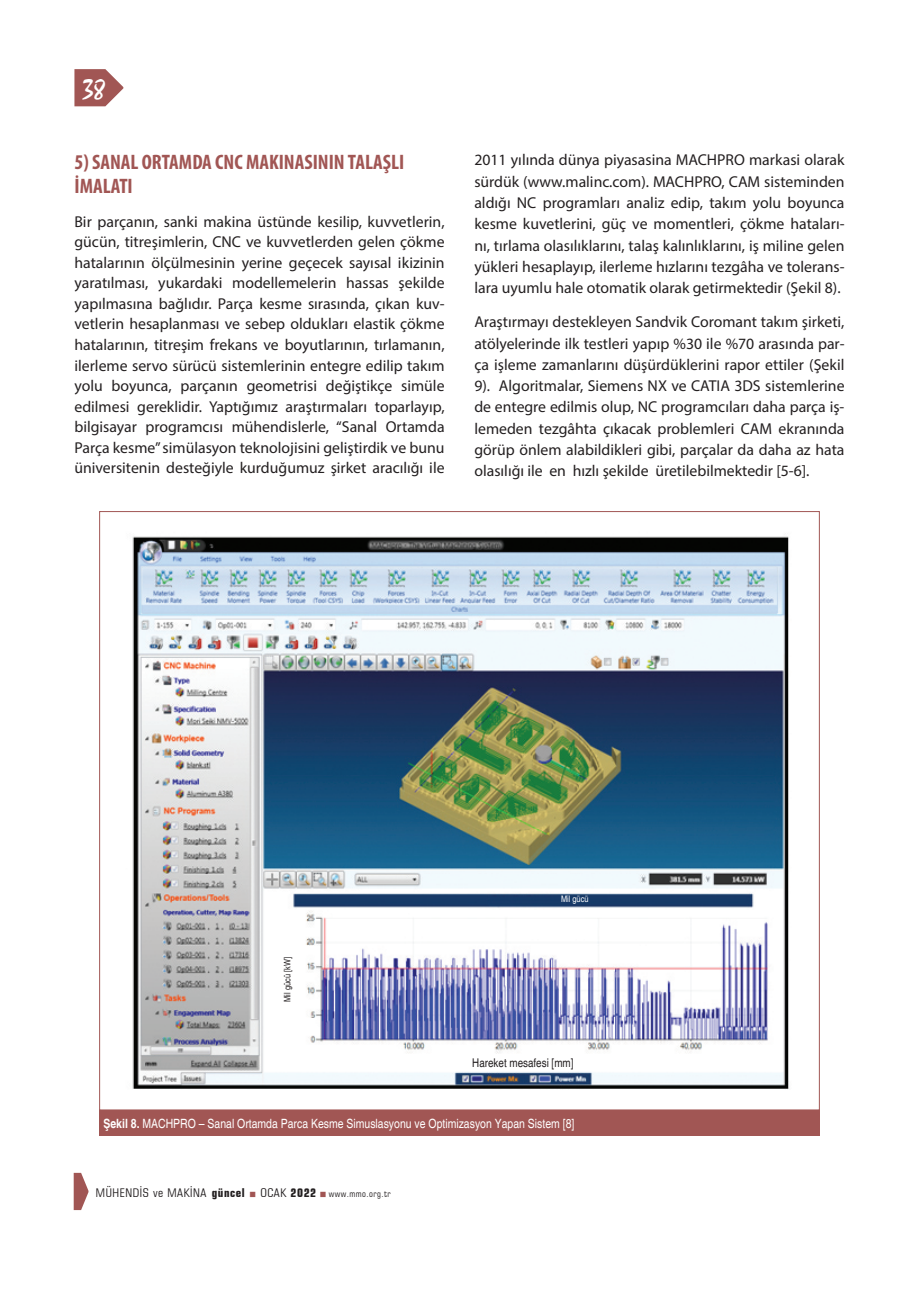
<style>
.page{position:relative;width:919px;height:1289px;background:#fff}
.page>*{position:absolute;margin:0;border:0;box-sizing:border-box;transform-origin:0 0}
.t1{font:27px "TR Mystical Plain";color:#fff}
.t2{font:700 condensed 21px/24px "Myriad Pro";color:#a15654}
.t3{font:15.75px/21.3px "Myriad Pro";color:#231f20;text-align:justify}
.t4{font:condensed 12.75px "Helvetica";color:#fff}
.t5{font:condensed 12px "Square 721 BT";letter-spacing:.05em;color:#231f20}
.t6{font:condensed 12px "Helvetica";color:#231f20}
.t7{font:condensed 9px "Square 721 BT";letter-spacing:.05em;color:#231f20}
.t8{font:condensed 9px "Helvetica";color:#231f20}
.t9{font:condensed 9px "Helvetica";color:#fff}
.s1{font-weight:700}
.s2{font-size:12px}
.s3{font-weight:700;font-size:12px}
</style>
<div class="page">
<svg style="left:74px;top:69px;width:49px;height:37px"></svg>
<svg style="left:74px;top:1172px;width:14px;height:37px"></svg>
<img style="left:132px;top:536px;width:657px;height:554px">
<div style="left:99px;top:1110px;width:720px;height:25px;background:#a15654"></div>
<h1 class="t1" style="left:82px;top:73px;width:25px">38</h1>
<h2 class="t2" style="left:74px;top:150px;width:331px">5) SANAL ORTAMDA CNC MAKINASININ TALAŞLI<br>İMALATI</h2>
<p class="t3" style="left:74px;top:211px;width:371px;line-height:20.5px">Bir parçanın, sanki makina üstünde kesilip, kuvvetlerin, gücün, titreşimlerin, CNC ve kuvvetlerden gelen çökme hatalarının ölçülmesinin yerine geçecek sayısal ikizinin yaratılması, yukardaki modellemelerin hassas şekilde yapılmasına bağlıdır. Parça kesme sırasında, çıkan kuv&shy;vetlerin hesaplanması ve sebep oldukları elastik çökme hatalarının, titreşim frekans ve boyutlarının, tırlamanın, ilerleme servo sürücü sistemlerinin entegre edilip takım yolu boyunca, parçanın geometrisi değiştikçe simüle edilmesi gereklidir. Yaptığımız araştırmaları toparlayıp, bilgisayar programcısı mühendislerle, “Sanal Ortamda Parça kesme” simülasyon teknolojisini geliştirdik ve bunu üniversitenin desteğiyle kurduğumuz şirket aracılığı ile</p>
<p class="t3" style="left:474px;top:149px;width:371px">2011 yılında dünya piyasasina MACHPRO markasi olarak sürdük (www.malinc.com). MACHPRO, CAM sisteminden aldığı NC programları analiz edip, takım yolu boyunca kesme kuvetlerini, güç ve momentleri, çökme hataları&shy;nı, tırlama olasılıklarını, talaş kalınlıklarını, iş miline gelen yükleri hesaplayıp, ilerleme hızlarını tezgâha ve tolerans&shy;lara uyumlu hale otomatik olarak getirmektedir (Şekil 8).</p>
<p class="t3" style="left:474px;top:311px;width:371px">Araştırmayı destekleyen Sandvik Coromant takım şirketi, atölyelerinde ilk testleri yapıp %30 ile %70 arasında par&shy;ça işleme zamanlarını düşürdüklerini rapor ettiler (Şekil 9). Algoritmalar, Siemens NX ve CATIA 3DS sistemlerine de entegre edilmis olup, NC programcıları daha parça iş&shy;lemeden tezgâhta çıkacak problemleri CAM ekranında görüp önlem alabildikleri gibi, parçalar da daha az hata olasılığı ile en hızlı şekilde üretilebilmektedir [5-6].</p>
<p class="t8" style="left:282px;top:1001px;width:46px;rotate:-90deg">Mil gücü [kW]</p>
<p class="t9" style="left:561px;top:894px;width:29px">Mil gücü</p>
<p class="t6" style="left:472px;top:1056px;width:103px">Hareket mesafesi [mm]</p>
<p class="t4" style="left:103px;top:1115px;width:472px"><span class="s1">Şekil 8.</span> MACHPRO – Sanal Ortamda Parca Kesme Simuslasyonu ve Optimizasyon Yapan Sistem [8]</p>
<p class="t5" style="left:96px;top:1185px;width:150px">MÜHENDİS ve MAKİNA <span class="s1">güncel</span></p>
<p class="t7" style="left:260px;top:1188px;width:132px"><span class="s2">OCAK</span> <span class="s3">2022</span> www.mmo.org.tr</p>
</div>
